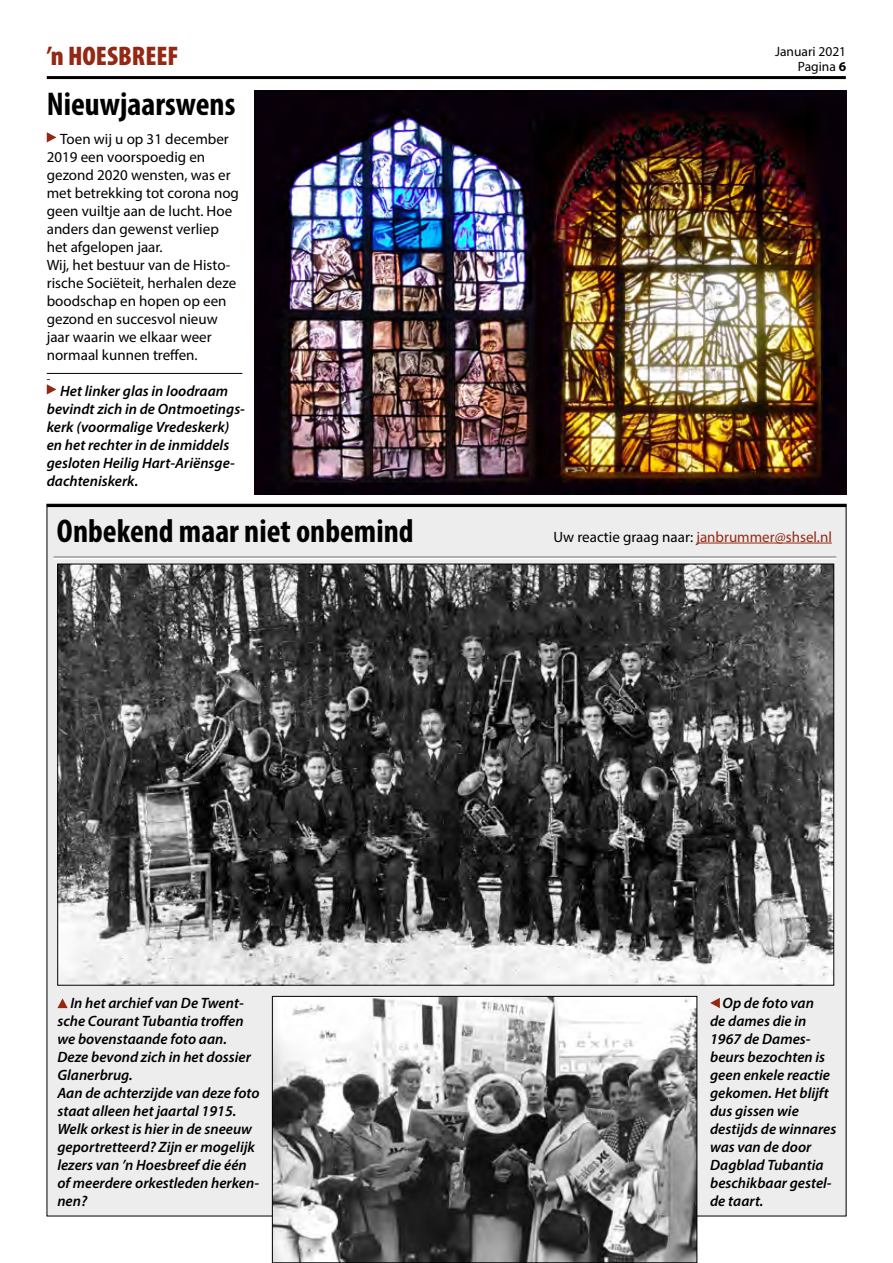
<style>
.page{position:relative;width:893px;height:1263px;background:#fff}
.page>*{position:absolute;margin:0;border:0;box-sizing:border-box;transform-origin:0 0}
.t1{font:700 condensed 33px "Myriad Pro";color:#000}
.t2{font:900 condensed 27px "Myriad Pro";color:#942815}
.t3{font:italic 600 15px/18px "Myriad Pro";color:#000}
.t4{font:15px/18px "Myriad Pro";color:#000}
.t5{font:13.5px/15px "Myriad Pro";color:#000;text-align:right}
.s1{font-weight:700}
.s2{color:#942815}
</style>
<div class="page">
<div style="left:47px;top:504px;width:799px;height:712px;background:#ededed"></div>
<hr style="left:54px;top:556px;width:782px;height:2px;background:#9d9d9c">
<hr style="left:54px;top:558px;width:782px;height:1px;background:#fdfdfd">
<hr style="left:696px;top:543px;width:136px;height:1px;background:#942815">
<hr style="left:47px;top:76px;width:799px;height:3px;background:#000">
<hr style="left:47px;top:504px;width:799px;height:3px;background:#000">
<img style="left:59px;top:566px;width:773px;height:417px">
<svg style="left:57px;top:998px;width:11px;height:10px"></svg>
<svg style="left:710px;top:998px;width:10px;height:10px"></svg>
<hr style="left:47px;top:373px;width:195px;height:1px;background:#000">
<svg style="left:47px;top:132px;width:9px;height:11px"></svg>
<img style="left:254px;top:90px;width:592px;height:405px">
<svg style="left:47px;top:379px;width:9px;height:15px"></svg>
<img style="left:274px;top:998px;width:421px;height:263px">
<div style="left:272px;top:996px;width:425px;height:267px;border:1px solid #000"></div>
<h2 class="t2" style="left:47px;top:39px;width:133px">’n HOESBREEF</h2>
<h1 class="t1" style="left:47px;top:83px;width:190px">Nieuwjaarswens</h1>
<p class="t4" style="left:47px;top:130px;width:194px;text-indent:13px">Toen wij u op 31 december<br>2019 een voorspoedig en gezond 2020 wensten, was er met betrekking tot corona nog geen vuiltje aan de lucht. Hoe anders dan gewenst verliep het afgelopen jaar.<br>Wij, het bestuur van de Histo&shy;rische Sociëteit, herhalen deze boodschap en hopen op een gezond en succesvol nieuw jaar waarin we elkaar weer normaal kunnen treffen.</p>
<p class="t3" style="left:47px;top:382px;width:200px;text-indent:13px">Het linker glas in loodraam bevindt zich in de Ontmoetings&shy;kerk (voormalige Vredeskerk) en het rechter in de inmiddels gesloten Heilig Hart-Ariënsge&shy;dachteniskerk.</p>
<p class="t5" style="left:775px;top:44px;width:73px">Januari 2021<br>Pagina <span class="s1">6</span></p>
<h1 class="t1" style="left:57px;top:510px;width:358px">Onbekend maar niet onbemind</h1>
<p class="t4" style="left:554px;top:527px;width:280px">Uw reactie graag naar: <span class="s2">janbrummer@shsel.nl</span></p>
<p class="t3" style="left:57px;top:994px;width:204px;text-indent:13px">In het archief van De Twent&shy;sche Courant Tubantia troffen we bovenstaande foto aan.<br>Deze bevond zich in het dossier<br>Glanerbrug.<br>Aan de achterzijde van deze foto staat alleen het jaartal 1915.<br>Welk orkest is hier in de sneeuw geportretteerd? Zijn er mogelijk lezers van ’n Hoesbreef die één of meerdere orkestleden herken&shy;nen?</p>
<p class="t3" style="left:710px;top:994px;width:128px;text-indent:12px">Op de foto van<br>de dames die in<br>1967 de Dames&shy;beurs bezochten is geen enkele reactie gekomen. Het blijft dus gissen wie destijds de winnares was van de door<br>Dagblad Tubantia beschikbaar gestel&shy;de taart.</p>
</div>
